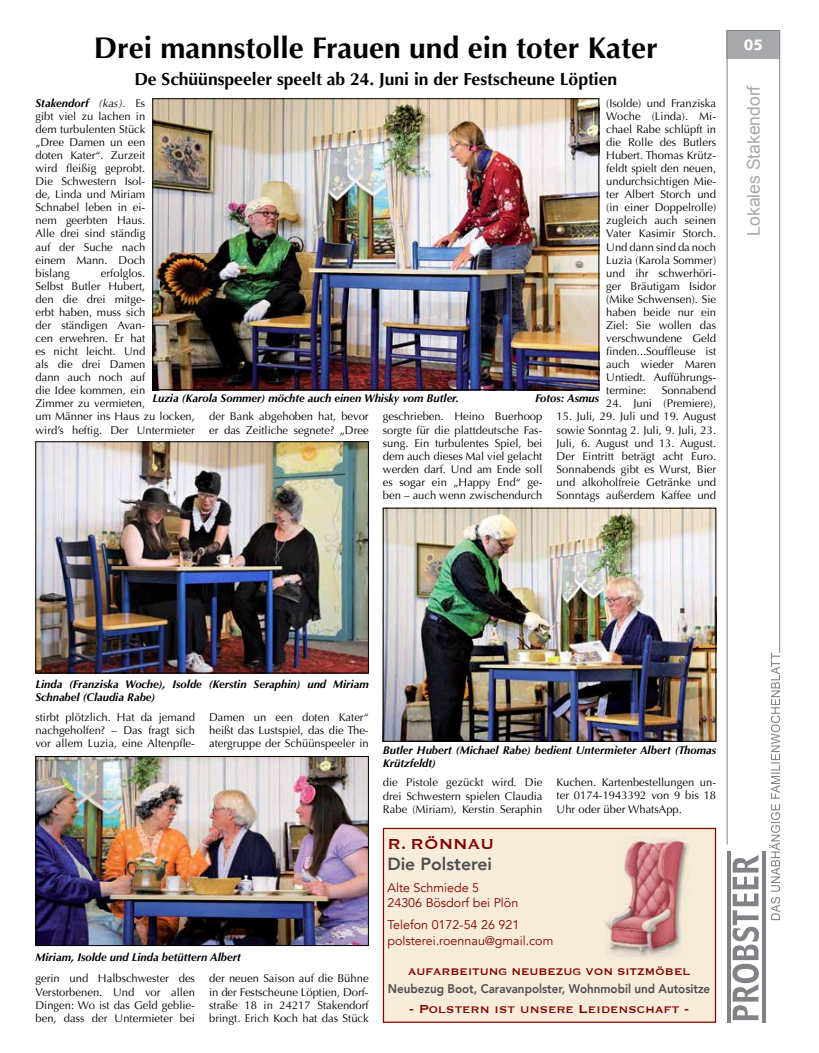
<style>
.page{position:relative;width:819px;height:1053px;background:#fff}
.page>*{position:absolute;margin:0;border:0;box-sizing:border-box;transform-origin:0 0}
.t1{font:700 30px "Optima";color:#000}
.t2{font:18.75px "Copperplate";color:#820000}
.t3{font:700 17.5px "Optima";color:#000}
.t4{font:17.5px "Arial";color:#a7a9ac}
.t5{font:800 17.5px "Avenir";color:#4d4d4f}
.t6{font:15px "Copperplate";color:#820000}
.t7{font:900 15px "Syntax LT Std";color:#fff}
.t8{font:800 12.5px/18.5px "Avenir";color:#4d4d4f;text-align:center;scale:.93 1}
.t9{font:12.5px/15px "Avenir";color:#820000}
.t10{font:11.25px/13px "Optima";color:#000;text-align:justify}
.t11{font:italic 700 11.25px/13px "Optima";color:#000}
.s1{font-weight:700;font-style:italic}
.s2{font-style:italic}
.s3{font-family:"Copperplate";font-weight:400;color:#820000}
</style>
<div class="page">
<hr style="left:762px;top:851px;width:3px;height:171px;background:#808285">
<svg style="left:726px;top:30px;width:54px;height:989px"></svg>
<div style="left:383px;top:828px;width:332px;height:194px;background:#f6ecd9"></div>
<div style="left:383px;top:827px;width:333px;height:195px;border:1px solid #820000"></div>
<img style="left:605px;top:837px;width:83px;height:119px">
<img style="left:154px;top:100px;width:443px;height:288px">
<div style="left:152px;top:98px;width:447px;height:292px;border:1px solid #000"></div>
<img style="left:37px;top:443px;width:330px;height:228px">
<div style="left:35px;top:441px;width:334px;height:232px;border:1px solid #000"></div>
<img style="left:385px;top:510px;width:329px;height:229px">
<div style="left:383px;top:508px;width:333px;height:233px;border:1px solid #000"></div>
<img style="left:37px;top:758px;width:330px;height:185px">
<div style="left:35px;top:756px;width:334px;height:189px;border:1px solid #000"></div>
<p class="t1" style="left:94px;top:30px;width:565px">Drei mannstolle Frauen und ein toter Kater</p>
<p class="t3" style="left:134px;top:69px;width:484px">De Schüünspeeler speelt ab 24. Juni in der Festscheune Löptien</p>
<p class="t10" style="left:35px;top:97px;width:111px"><span class="s1">Stakendorf</span> <span class="s2">(kas).</span> Es gibt viel zu lachen in dem turbulenten Stück „Dree Damen un een doten Kater“. Zurzeit wird fleißig geprobt.<br>Die Schwestern Isol&shy;de, Linda und Miriam Schnabel leben in ei&shy;nem geerbten Haus.<br>Alle drei sind ständig auf der Suche nach einem Mann. Doch bislang</p>
<p class="t10" style="left:606px;top:97px;width:111px">(Isolde) und Franziska Woche (Linda). Mi&shy;chael Rabe schlüpft in die Rolle des Butlers Hubert. Thomas Krütz&shy;feldt spielt den neuen, undurchsichtigen Mie&shy;ter Albert Storch und (in einer Doppelrolle) zugleich auch seinen Vater Kasimir Storch.<br>Und dann sind da noch Luzia (Karola Sommer) und ihr schwerhöri&shy;ger Bräutigam Isidor (Mike Schwensen). Sie haben beide nur ein Ziel: Sie wollen das verschwundene Geld finden...Souffleuse ist auch wieder Maren Untiedt. Aufführungs&shy;termine:</p>
<p class="t10" style="left:35px;top:266px;width:161px;text-align:left;text-indent:65px">erfolglos.<br>Selbst Butler Hubert,<br>den die drei mitge-<br>erbt haben, muss sich<br>der ständigen Avan-<br>cen erwehren. Er hat<br>es nicht leicht. Und<br>als die drei Damen<br>dann auch noch auf<br>die Idee kommen, ein<br>Zimmer zu vermieten,<br>um Männer ins Haus zu locken, wird’s heftig. Der Untermieter</p>
<p class="t10" style="left:661px;top:384px;width:56px">Sonnabend</p>
<p class="t10" style="left:606px;top:397px;width:111px">24. Juni (Premiere),</p>
<p class="t10" style="left:556px;top:410px;width:161px">15. Juli, 29. Juli und 19. August sowie Sonntag 2. Juli, 9. Juli, 23.<br>Juli, 6. August und 13. August.<br>Der Eintritt beträgt acht Euro.<br>Sonnabends gibt es Wurst, Bier und alkoholfreie Getränke und Sonntags außerdem Kaffee und</p>
<p class="t11" style="left:152px;top:392px;width:308px">Luzia (Karola Sommer) möchte auch einen Whisky vom Butler.</p>
<p class="t11" style="left:535px;top:392px;width:66px">Fotos: Asmus</p>
<p class="t10" style="left:383px;top:410px;width:161px">geschrieben. Heino Buerhoop sorgte für die plattdeutsche Fas&shy;sung. Ein turbulentes Spiel, bei dem auch dieses Mal viel gelacht werden darf. Und am Ende soll es sogar ein „Happy End“ ge&shy;ben – auch wenn zwischendurch</p>
<p class="t10" style="left:209px;top:410px;width:161px">der Bank abgehoben hat, bevor er das Zeitliche segnete? „Dree</p>
<p class="t7" style="left:743px;top:36px;width:21px">05</p>
<p class="t4" style="left:742px;top:235px;width:152px;rotate:-90deg">Lokales Stakendorf</p>
<p class="t11" style="left:35px;top:677px;width:335px">Linda (Franziska Woche), Isolde (Kerstin Seraphin) und Miriam<br>Schnabel (Claudia Rabe)</p>
<p class="t10" style="left:35px;top:710px;width:161px">stirbt plötzlich. Hat da jemand nachgeholfen? – Das fragt sich vor allem Luzia, eine Altenpfle-</p>
<p class="t10" style="left:209px;top:710px;width:161px">Damen un een doten Kater“ heißt das Lustspiel, das die The&shy;atergruppe der Schüünspeeler in</p>
<p class="t11" style="left:35px;top:950px;width:207px">Miriam, Isolde und Linda betüttern Albert</p>
<p class="t10" style="left:35px;top:972px;width:161px">gerin und Halbschwester des Verstorbenen. Und vor allen Dingen: Wo ist das Geld geblie&shy;ben, dass der Untermieter bei</p>
<p class="t10" style="left:209px;top:972px;width:161px">der neuen Saison auf die Bühne in der Festscheune Löptien, Dorf&shy;straße 18 in 24217 Stakendorf bringt. Erich Koch hat das Stück</p>
<p class="t11" style="left:383px;top:743px;width:335px">Butler Hubert (Michael Rabe) bedient Untermieter Albert (Thomas<br>Krützfeldt)</p>
<p class="t10" style="left:383px;top:776px;width:161px">die Pistole gezückt wird. Die drei Schwestern spielen Claudia Rabe (Miriam), Kerstin Seraphin</p>
<p class="t10" style="left:556px;top:776px;width:161px">Kuchen. Kartenbestellungen un&shy;ter 0174-1943392 von 9 bis 18<br>Uhr oder über WhatsApp.</p>
<p class="t2" style="left:387px;top:831px;width:108px">R. RÖNNAU</p>
<p class="t5" style="left:387px;top:850px;width:106px">Die Polsterei</p>
<p class="t9" style="left:387px;top:880px;width:132px">Alte Schmiede 5<br>24306 Bösdorf bei Plön</p>
<p class="t9" style="left:387px;top:917px;width:167px">Telefon 0172-54 26 921 polsterei.roennau@gmail.com</p>
<p class="t8" style="left:388px;top:960px;width:348px"><span class="s3">AUFARBEITUNG NEUBEZUG VON SITZMÖBEL<br></span>Neubezug Boot, Caravanpolster, Wohnmobil und Autositze</p>
<p class="t6" style="left:409px;top:998px;width:281px">- Polstern ist unsere Leidenschaft -</p>
</div>
